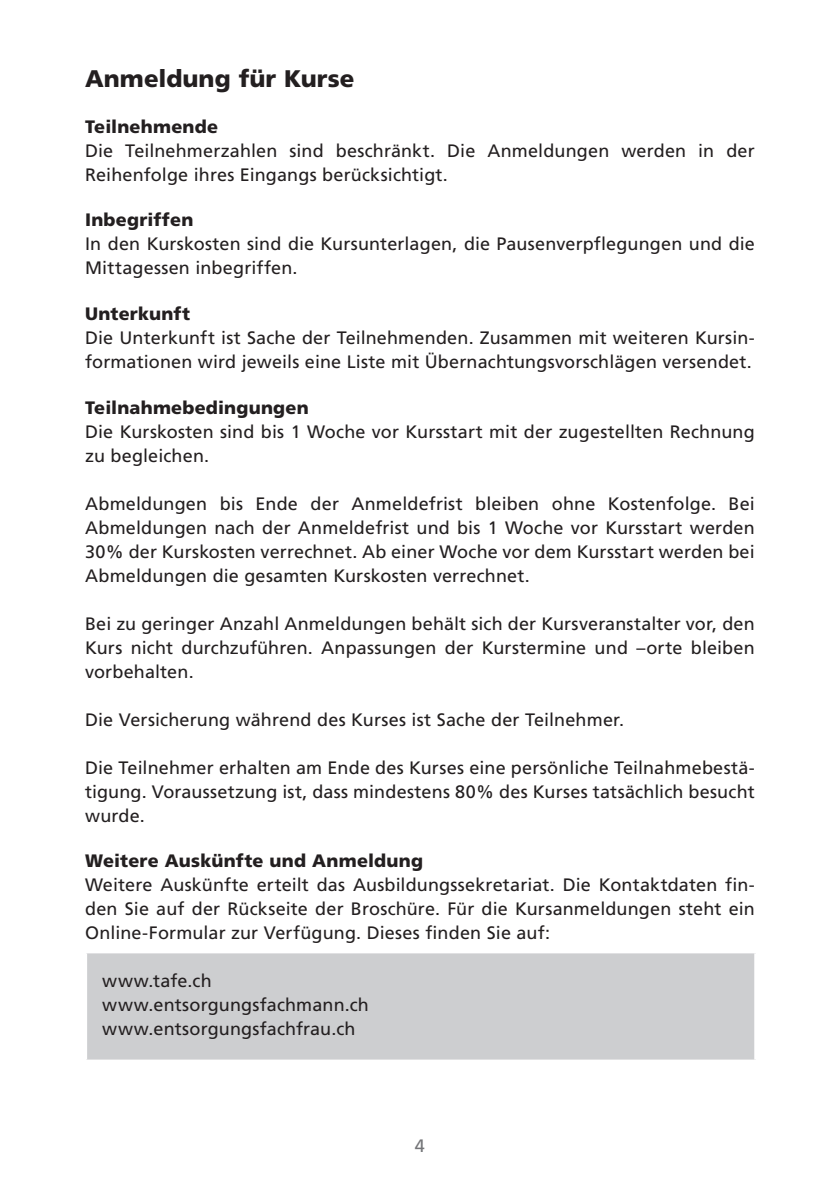
<style>
.page{position:relative;width:840px;height:1191px;background:#fff}
.page>*{position:absolute;margin:0;border:0;box-sizing:border-box;transform-origin:0 0}
.t1{font:900 24px "Frutiger";color:#231f20}
.t2{font:18px/24px "Frutiger";letter-spacing:.01em;color:#231f20}
.t3{font:900 18px "Frutiger";letter-spacing:.01em;color:#231f20}
.t4{font:18px "Frutiger";color:#757679}
</style>
<div class="page">
<div style="left:86px;top:952px;width:668px;height:108px;background:#cdced0"></div>
<hr style="left:753px;top:953px;width:2px;height:106px;background:#fff">
<hr style="left:85px;top:1059px;width:670px;height:2px;background:#fff">
<hr style="left:85px;top:951px;width:670px;height:2px;background:#fff">
<hr style="left:85px;top:953px;width:2px;height:106px;background:#fff">
<h1 class="t1" style="left:85px;top:64px;width:270px">Anmeldung für Kurse</h1>
<p class="t3" style="left:85px;top:115px;width:134px">Teilnehmende</p>
<p class="t2" style="left:85px;top:138px;width:670px">Die Teilnehmerzahlen sind beschränkt. Die Anmeldungen werden in der<br>Reihenfolge ihres Eingangs berücksichtigt.</p>
<p class="t3" style="left:85px;top:209px;width:110px">Inbegriffen</p>
<p class="t2" style="left:85px;top:232px;width:670px">In den Kurskosten sind die Kursunterlagen, die Pausenverpflegungen und die<br>Mittagessen inbegriffen.</p>
<p class="t3" style="left:85px;top:303px;width:106px">Unterkunft</p>
<p class="t2" style="left:85px;top:326px;width:671px">Die Unterkunft ist Sache der Teilnehmenden. Zusammen mit weiteren Kursin&shy;formationen wird jeweils eine Liste mit Übernachtungsvorschlägen versendet.</p>
<p class="t3" style="left:85px;top:396px;width:225px">Teilnahmebedingungen</p>
<p class="t2" style="left:85px;top:419px;width:670px">Die Kurskosten sind bis 1 Woche vor Kursstart mit der zugestellten Rechnung zu begleichen.</p>
<p class="t2" style="left:85px;top:491px;width:670px;text-align:justify">Abmeldungen bis Ende der Anmeldefrist bleiben ohne Kostenfolge. Bei Abmeldungen nach der Anmeldefrist und bis 1 Woche vor Kursstart werden 30% der Kurskosten verrechnet. Ab einer Woche vor dem Kursstart werden bei Abmeldungen die gesamten Kurskosten verrechnet.</p>
<p class="t2" style="left:85px;top:611px;width:670px;text-align:justify">Bei zu geringer Anzahl Anmeldungen behält sich der Kursveranstalter vor, den Kurs nicht durchzuführen. Anpassungen der Kurstermine und –orte bleiben vorbehalten.</p>
<p class="t2" style="left:85px;top:707px;width:540px">Die Versicherung während des Kurses ist Sache der Teilnehmer.</p>
<p class="t2" style="left:85px;top:755px;width:671px;text-align:justify">Die Teilnehmer erhalten am Ende des Kurses eine persönliche Teilnahmebestä&shy;tigung. Voraussetzung ist, dass mindestens 80% des Kurses tatsächlich besucht wurde.</p>
<p class="t3" style="left:85px;top:850px;width:339px">Weitere Auskünfte und Anmeldung</p>
<p class="t2" style="left:85px;top:873px;width:671px;text-align:justify">Weitere Auskünfte erteilt das Ausbildungssekretariat. Die Kontaktdaten fin&shy;den Sie auf der Rückseite der Broschüre. Für die Kursanmeldungen steht ein Online-Formular zur Verfügung. Dieses finden Sie auf:</p>
<p class="t2" style="left:102px;top:969px;width:268px">www.tafe.ch www.entsorgungsfachmann.ch www.entsorgungsfachfrau.ch</p>
<p class="t4" style="left:415px;top:1135px;width:12px">4</p>
</div>
